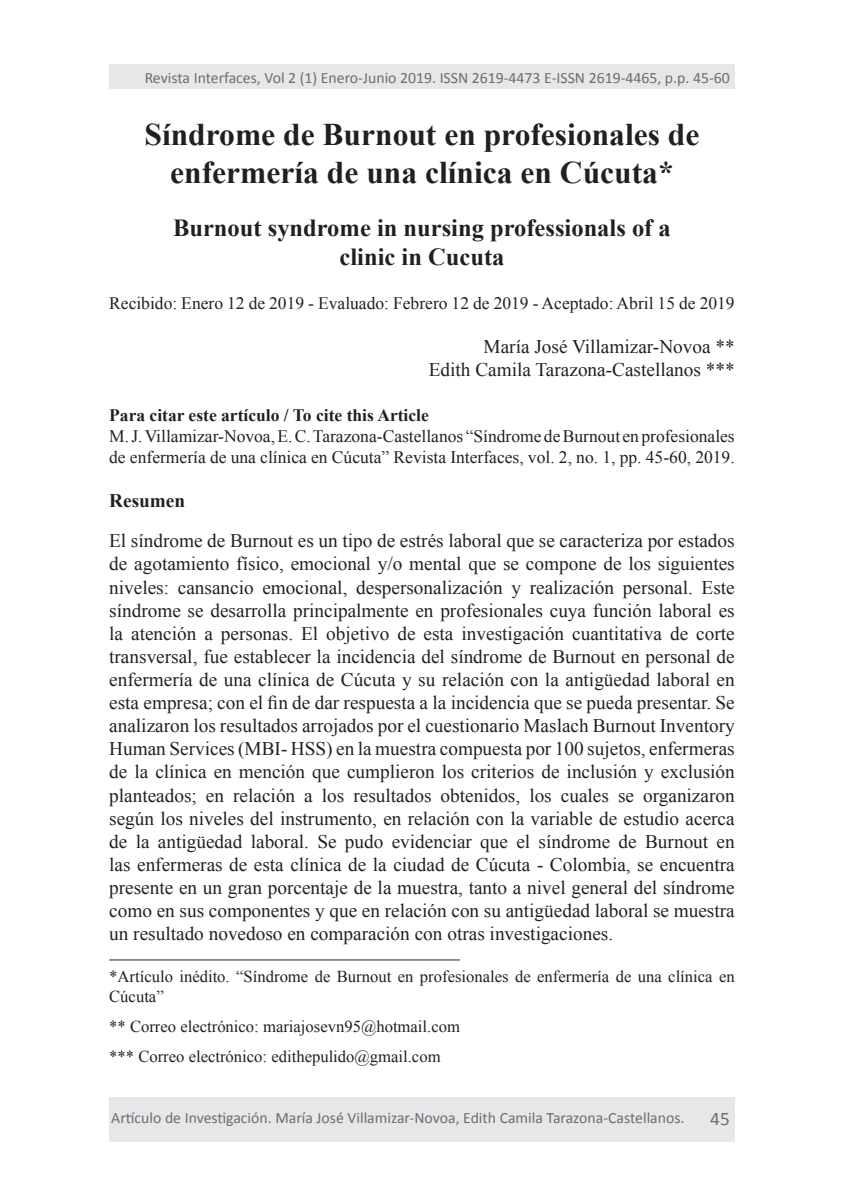
<style>
.page{position:relative;width:844px;height:1191px;background:#fff}
.page>*{position:absolute;margin:0;border:0;box-sizing:border-box;transform-origin:0 0}
.t1{font:700 31.5px/37.8px "Times New Roman";color:#231f20;text-align:center}
.t2{font:700 24.5px/29.4px "Times New Roman";color:#231f20;text-align:center}
.t3{font:19.25px/23.1px "Times New Roman";color:#231f20;text-align:right}
.t4{font:700 19.25px "Times New Roman";color:#231f20}
.t5{font:19.25px "Calibri";color:#6c6d70}
.t6{font:17.5px/21px "Times New Roman";color:#231f20}
.t7{font:700 17.5px "Times New Roman";color:#231f20}
.t8{font:16.62px/19.9px "Times New Roman";color:#231f20}
.t9{font:15.75px "Calibri";color:#6c6d70}
</style>
<div class="page">
<hr style="left:109px;top:959px;width:350px;height:1px;background:#231f20">
<div style="left:109px;top:1097px;width:625px;height:44px;background:#e6e7e9"></div>
<div style="left:109px;top:64px;width:625px;height:25px;background:#e6e7e9"></div>
<p class="t9" style="left:145px;top:68px;width:586px">Revista Interfaces, Vol 2 (1) Enero-Junio 2019. ISSN 2619-4473 E-ISSN 2619-4465, p.p. 45-60</p>
<h1 class="t1" style="left:144px;top:115px;width:556px">Síndrome de Burnout en profesionales de enfermería de una clínica en Cúcuta*</h1>
<p class="t2" style="left:173px;top:212px;width:499px">Burnout syndrome in nursing professionals of a clinic in Cucuta</p>
<p class="t6" style="left:109px;top:293px;width:626px">Recibido: Enero 12 de 2019 - Evaluado: Febrero 12 de 2019 - Aceptado: Abril 15 de 2019</p>
<p class="t3" style="left:428px;top:335px;width:307px">María José Villamizar-Novoa **<br>Edith Camila Tarazona-Castellanos ***</p>
<p class="t7" style="left:109px;top:402px;width:321px">Para citar este artículo / To cite this Article</p>
<p class="t6" style="left:109px;top:425px;width:627px">M. J. Villamizar-Novoa, E. C. Tarazona-Castellanos “Síndrome de Burnout en profesionales de enfermería de una clínica en Cúcuta” Revista Interfaces, vol. 2, no. 1, pp. 45-60, 2019.</p>
<p class="t4" style="left:109px;top:487px;width:77px">Resumen</p>
<p class="t3" style="left:109px;top:529px;width:627px;text-align:justify">El síndrome de Burnout es un tipo de estrés laboral que se caracteriza por estados de agotamiento físico, emocional y/o mental que se compone de los siguientes niveles: cansancio emocional, despersonalización y realización personal. Este síndrome se desarrolla principalmente en profesionales cuya función laboral es la atención a personas. El objetivo de esta investigación cuantitativa de corte transversal, fue establecer la incidencia del síndrome de Burnout en personal de enfermería de una clínica de Cúcuta y su relación con la antigüedad laboral en esta empresa; con el fin de dar respuesta a la incidencia que se pueda presentar. Se analizaron los resultados arrojados por el cuestionario Maslach Burnout Inventory Human Services (MBI- HSS) en la muestra compuesta por 100 sujetos, enfermeras de la clínica en mención que cumplieron los criterios de inclusión y exclusión planteados; en relación a los resultados obtenidos, los cuales se organizaron según los niveles del instrumento, en relación con la variable de estudio acerca de la antigüedad laboral. Se pudo evidenciar que el síndrome de Burnout en las enfermeras de esta clínica de la ciudad de Cúcuta - Colombia, se encuentra presente en un gran porcentaje de la muestra, tanto a nivel general del síndrome como en sus componentes y que en relación con su antigüedad laboral se muestra un resultado novedoso en comparación con otras investigaciones.</p>
<p class="t8" style="left:109px;top:966px;width:627px">*Artículo inédito. “Síndrome de Burnout en profesionales de enfermería de una clínica en<br>Cúcuta”</p>
<p class="t8" style="left:109px;top:1011px;width:352px;line-height:29.9px">** Correo electrónico: mariajosevn95@hotmail.com *** Correo electrónico: edithepulido@gmail.com</p>
<p class="t9" style="left:111px;top:1108px;width:574px">Artículo de Investigación. María José Villamizar-Novoa, Edith Camila Tarazona-Castellanos.</p>
<p class="t5" style="left:710px;top:1106px;width:21px">45</p>
</div>
